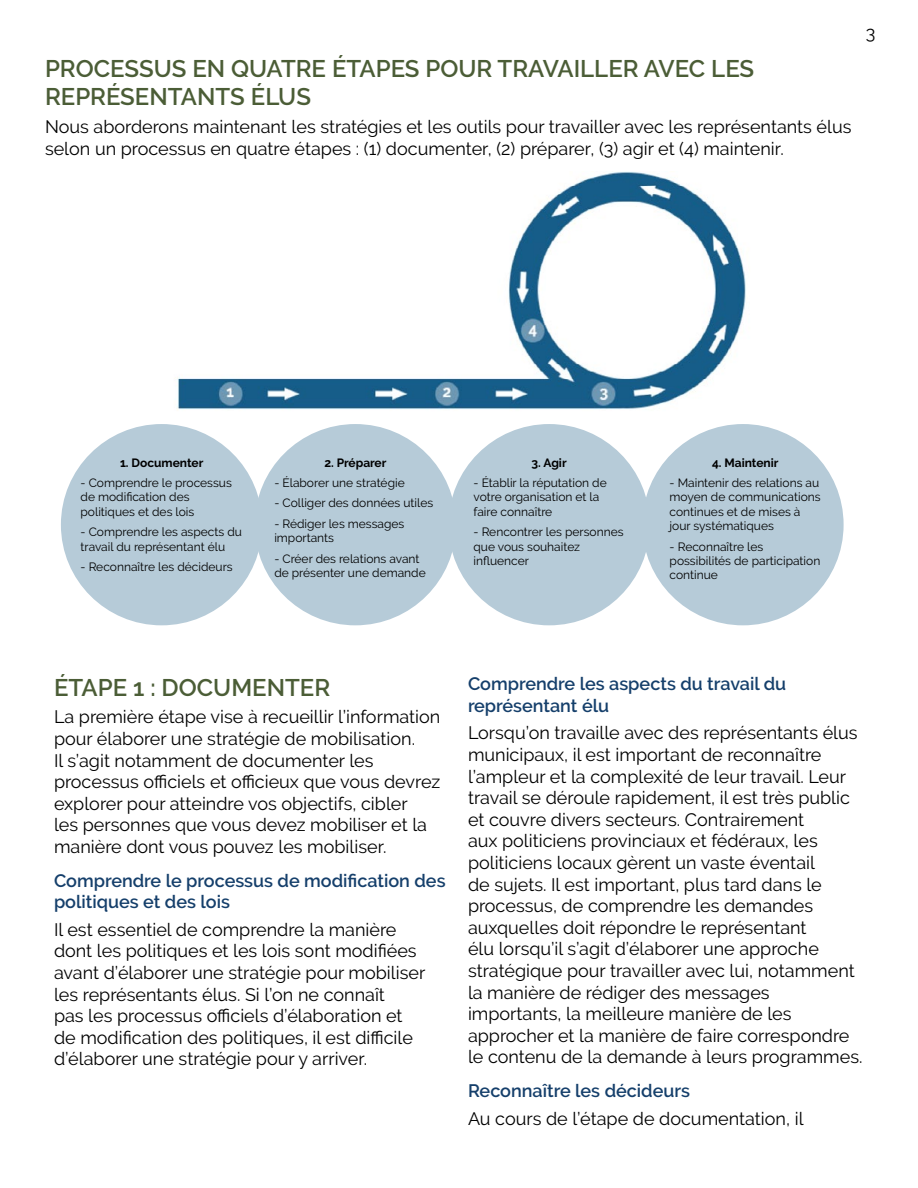
<style>
.page{position:relative;width:918px;height:1188px;background:#fff}
.page>*{position:absolute;margin:0;border:0;box-sizing:border-box;transform-origin:0 0}
.t1{font:600 24px/28.8px "Raleway";color:#4b5d36}
.t2{font:18px/21.6px "Raleway";color:#000}
.t3{font:600 18px/21.6px "Raleway";color:#153f6b}
.t4{font:12px "Raleway";color:#000}
.t5{font:700 12px "Raleway";color:#000}
.s1{font-weight:600;color:#153f6b}
</style>
<div class="page">
<img style="left:177px;top:171px;width:569px;height:239px">
<div style="left:61px;top:424px;width:201px;height:201px;background:#b6cbd8;border-radius:50%"></div>
<div style="left:255px;top:424px;width:201px;height:201px;background:#b6cbd8;border-radius:50%"></div>
<div style="left:449px;top:424px;width:201px;height:201px;background:#b6cbd8;border-radius:50%"></div>
<div style="left:642px;top:424px;width:202px;height:201px;background:#b6cbd8;border-radius:50%"></div>
<p class="t1" style="left:45px;top:54px;width:711px">PROCESSUS EN QUATRE ÉTAPES POUR TRAVAILLER AVEC LES<br>REPRÉSENTANTS ÉLUS</p>
<p class="t2" style="left:45px;top:116px;width:808px">Nous aborderons maintenant les stratégies et les outils pour travailler avec les représentants élus selon un processus en quatre étapes : (1) documenter, (2) préparer, (3) agir et (4) maintenir.</p>
<p class="t2" style="left:866px;top:22px;width:11px">3</p>
<p class="t5" style="left:120px;top:456px;width:85px">1. Documenter</p>
<p class="t5" style="left:324px;top:456px;width:64px">2. Préparer</p>
<p class="t5" style="left:532px;top:456px;width:37px">3. Agir</p>
<p class="t5" style="left:712px;top:456px;width:68px">4. Maintenir</p>
<p class="t4" style="left:81px;top:476px;width:153px">- Comprendre le processus</p>
<p class="t4" style="left:274px;top:476px;width:132px">- Élaborer une stratégie</p>
<p class="t4" style="left:474px;top:476px;width:135px">- Établir la réputation de</p>
<p class="t4" style="left:670px;top:476px;width:151px">- Maintenir des relations au</p>
<p class="t4" style="left:81px;top:490px;width:111px">de modification des</p>
<p class="t4" style="left:474px;top:490px;width:127px">votre organisation et la</p>
<p class="t4" style="left:670px;top:490px;width:153px">moyen de communications</p>
<p class="t4" style="left:274px;top:496px;width:160px">- Colliger des données utiles</p>
<p class="t4" style="left:81px;top:505px;width:115px">politiques et des lois</p>
<p class="t4" style="left:474px;top:505px;width:80px">faire connaître</p>
<p class="t4" style="left:670px;top:505px;width:132px">continues et de mises à</p>
<p class="t4" style="left:274px;top:517px;width:132px">- Rédiger les messages</p>
<p class="t4" style="left:670px;top:519px;width:106px">jour systématiques</p>
<p class="t4" style="left:81px;top:525px;width:163px">- Comprendre les aspects du</p>
<p class="t4" style="left:474px;top:525px;width:152px">- Rencontrer les personnes</p>
<p class="t4" style="left:274px;top:531px;width:61px">importants</p>
<p class="t4" style="left:81px;top:539px;width:146px">travail du représentant élu</p>
<p class="t4" style="left:474px;top:539px;width:108px">que vous souhaitez</p>
<p class="t4" style="left:670px;top:539px;width:95px">- Reconnaître les</p>
<p class="t4" style="left:274px;top:551px;width:147px">- Créer des relations avant</p>
<p class="t4" style="left:474px;top:554px;width:57px">influencer</p>
<p class="t4" style="left:670px;top:554px;width:152px">possibilités de participation</p>
<p class="t4" style="left:81px;top:560px;width:154px">- Reconnaître les décideurs</p>
<p class="t4" style="left:274px;top:566px;width:153px">de présenter une demande</p>
<p class="t4" style="left:670px;top:568px;width:50px">continue</p>
<p class="t1" style="left:54px;top:673px;width:278px">ÉTAPE 1 : DOCUMENTER</p>
<p class="t2" style="left:54px;top:706px;width:388px">La première étape vise à recueillir l’information pour élaborer une stratégie de mobilisation.<br>Il s’agit notamment de documenter les processus officiels et officieux que vous devrez explorer pour atteindre vos objectifs, cibler<br>les personnes que vous devez mobiliser et la manière dont vous pouvez les mobiliser.</p>
<p class="t3" style="left:54px;top:869px;width:393px">Comprendre le processus de modification des politiques et des lois</p>
<p class="t2" style="left:54px;top:919px;width:373px">Il est essentiel de comprendre la manière dont les politiques et les lois sont modifiées avant d’élaborer une stratégie pour mobiliser les représentants élus. Si l’on ne connaît<br>pas les processus officiels d’élaboration et de modification des politiques, il est difficile d’élaborer une stratégie pour y arriver.</p>
<p class="t3" style="left:468px;top:673px;width:320px">Comprendre les aspects du travail du représentant élu</p>
<p class="t2" style="left:468px;top:722px;width:396px">Lorsqu’on travaille avec des représentants élus municipaux, il est important de reconnaître l’ampleur et la complexité de leur travail. Leur travail se déroule rapidement, il est très public et couvre divers secteurs. Contrairement<br>aux politiciens provinciaux et fédéraux, les politiciens locaux gèrent un vaste éventail<br>de sujets. Il est important, plus tard dans le processus, de comprendre les demandes auxquelles doit répondre le représentant<br>élu lorsqu’il s’agit d’élaborer une approche stratégique pour travailler avec lui, notamment la manière de rédiger des messages importants, la meilleure manière de les approcher et la manière de faire correspondre le contenu de la demande à leurs programmes.</p>
<p class="t2" style="left:468px;top:1077px;width:337px;line-height:27.6px"><span class="s1">Reconnaître les décideurs<br></span>Au cours de l’étape de documentation, il</p>
</div>
